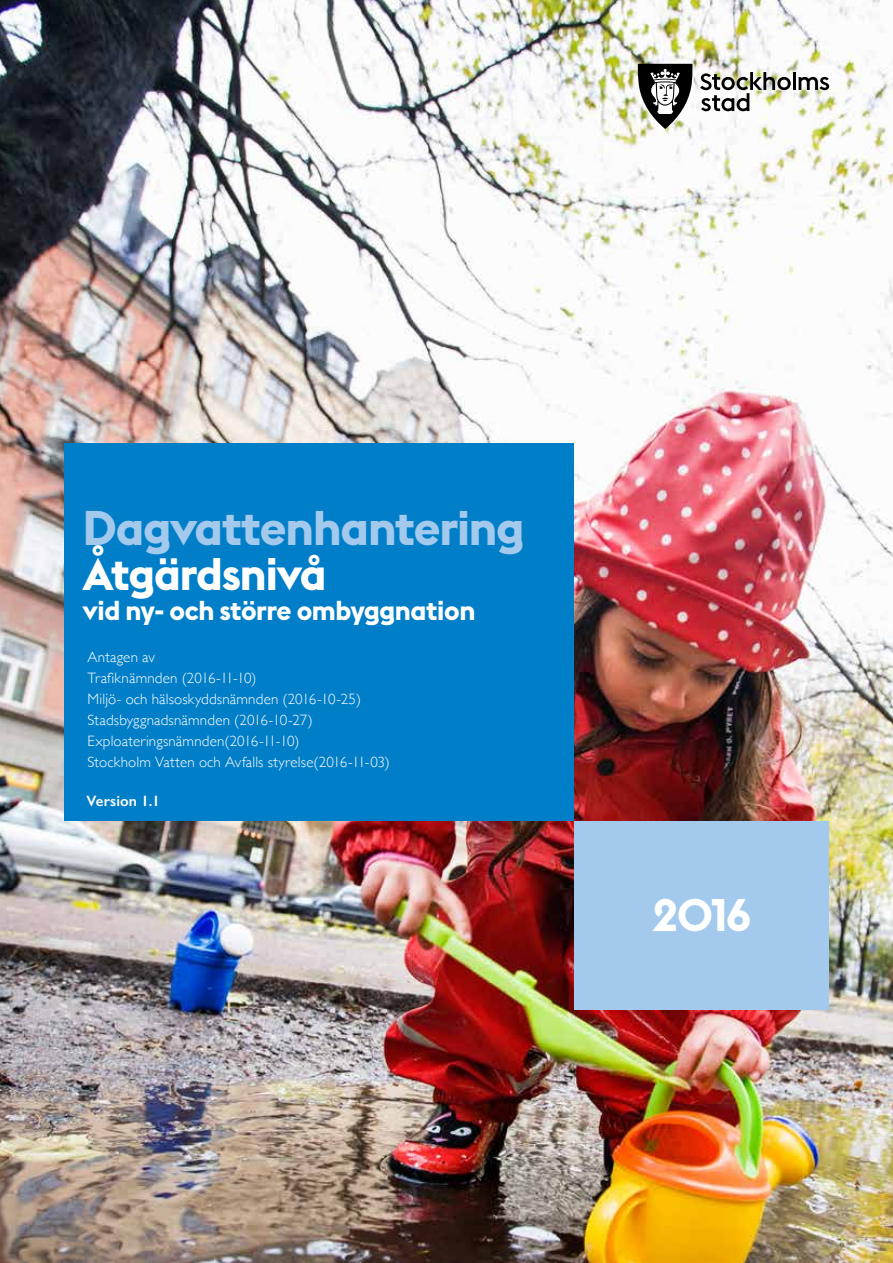
<style>
.page{position:relative;width:893px;height:1263px;background:#fff}
.page>*{position:absolute;margin:0;border:0;box-sizing:border-box;transform-origin:0 0}
.t1{font:700 48px "Stockholm Type";letter-spacing:-.025em;color:#a3c9ec}
.t2{font:700 45px "Stockholm Type";letter-spacing:-.025em;color:#fff}
.t3{font:700 27px "Stockholm Type";letter-spacing:-.015em;color:#fff}
.t4{font:300 15px/21px "Gill Sans";letter-spacing:.01em;color:#fff}
.t5{font:600 15px "Gill Sans";letter-spacing:.01em;color:#fff}
</style>
<div class="page">
<img style="left:0;top:0;width:893px;height:1263px">
<div style="left:64px;top:443px;width:509px;height:378px;background:#007fc8"></div>
<div style="left:574px;top:821px;width:255px;height:189px;background:#a3c9ec"></div>
<svg style="left:638px;top:64px;width:55px;height:65px"></svg>
<hr style="left:793px;top:72px;width:3px;height:18px;background:#000">
<svg style="left:799px;top:77px;width:30px;height:13px"></svg>
<svg style="left:700px;top:72px;width:91px;height:39px"></svg>
<h1 class="t1" style="left:83px;top:494px;width:443px">Dagvattenhantering</h1>
<h2 class="t2" style="left:83px;top:542px;width:245px">Åtgärdsnivå</h2>
<h3 class="t3" style="left:83px;top:591px;width:394px">vid ny- och större ombyggnation</h3>
<p class="t4" style="left:88px;top:646px;width:304px">Antagen av<br>Trafiknämnden (2016-11-10)<br>Miljö- och hälsoskyddsnämnden (2016-10-25)<br>Stadsbyggnadsnämnden (2016-10-27)<br>Exploateringsnämnden(2016-11-10)<br>Stockholm Vatten och Avfalls styrelse(2016-11-03)</p>
<p class="t5" style="left:86px;top:792px;width:75px">Version 1.1</p>
<h2 class="t2" style="left:652px;top:883px;width:100px">2016</h2>
</div>
